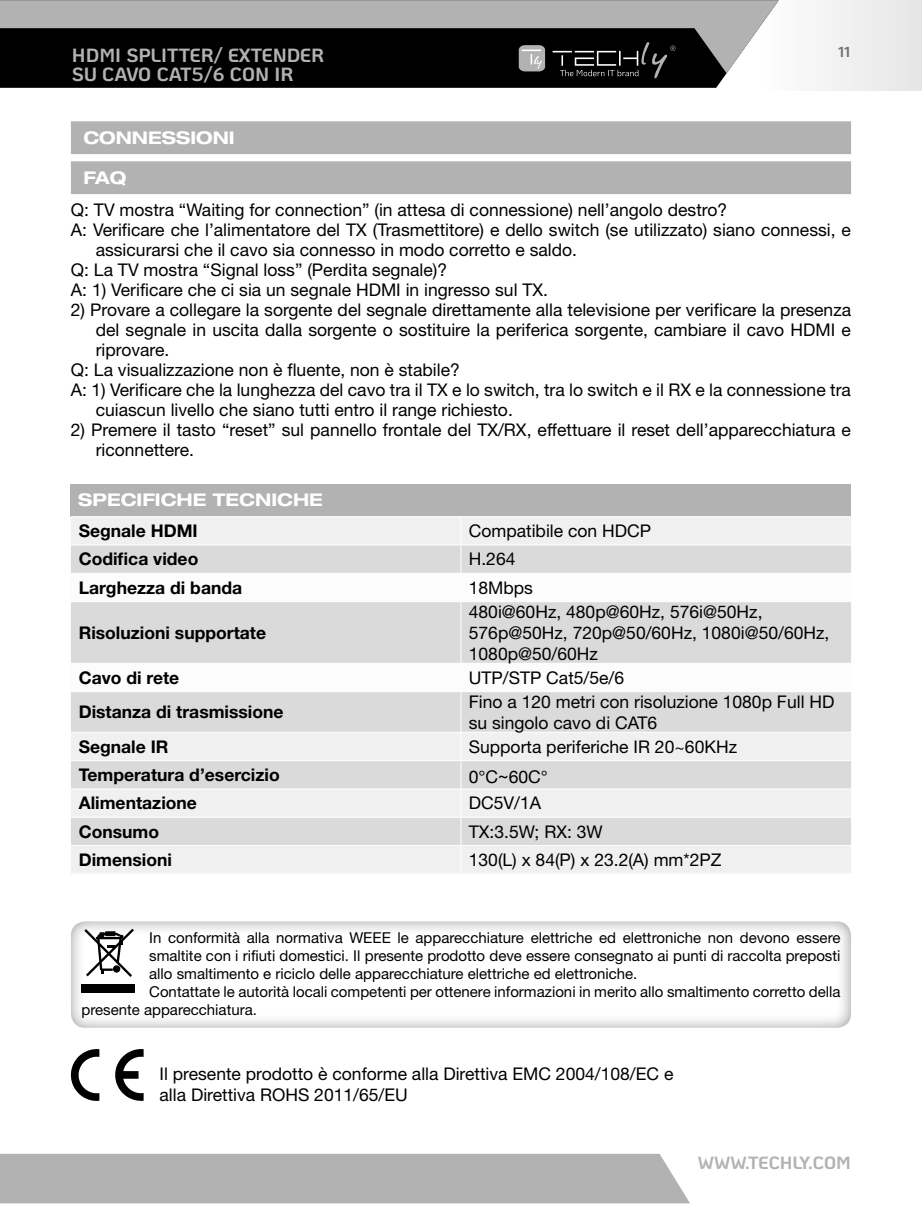
<style>
.page{position:relative;width:922px;height:1205px;background:#fff}
.page>*{position:absolute;margin:0;border:0;box-sizing:border-box;transform-origin:0 0}
.t1{font:700 19px/19px "Ko Ho";color:#b3b2b2}
.t2{font:700 17.75px "Ko Ho";color:#b3b2b2}
.t3{font:17.5px/21px "Helvetica Neue LT Std";color:#000}
.t4{font:700 17.5px "Helvetica Neue LT Std";color:#000}
.t5{font:700 expanded 17.5px "Helvetica Neue LT Std";color:#fff}
.t6{font:17.5px "Helvetica Neue";color:#000}
.t7{font:15px "Helvetica Neue LT Std";color:#000}
.t8{font:700 14.5px "Ko Ho";color:#706f6f}
</style>
<div class="page">
<div style="left:0;top:1154px;width:690px;height:49px;background:#b3b2b2"></div>
<div style="left:69px;top:918px;width:785px;height:112px;background:#000;opacity:.45"></div>
<div style="left:71px;top:484px;width:779px;height:33px;background:#b3b2b2"></div>
<div style="left:71px;top:517px;width:779px;height:356px;background:#f0f0f0"></div>
<svg style="left:71px;top:545px;width:779px;height:300px;fill:#dadada"></svg>
<svg style="left:71px;top:574px;width:779px;height:117px;fill:#dadada"></svg>
<hr style="left:71px;top:516px;width:390px;height:1px;background:#fff">
<hr style="left:461px;top:516px;width:389px;height:1px;background:#fff">
<hr style="left:71px;top:544px;width:390px;height:1px;background:#fff">
<hr style="left:461px;top:544px;width:389px;height:1px;background:#fff">
<svg style="left:460px;top:517px;width:1px;height:84px"></svg>
<hr style="left:460px;top:602px;width:1px;height:61px;background:#fff">
<svg style="left:460px;top:664px;width:1px;height:27px"></svg>
<hr style="left:460px;top:692px;width:1px;height:40px;background:#fff">
<svg style="left:460px;top:733px;width:1px;height:140px"></svg>
<hr style="left:71px;top:573px;width:390px;height:1px;background:#fff">
<hr style="left:461px;top:573px;width:389px;height:1px;background:#fff">
<hr style="left:71px;top:601px;width:390px;height:1px;background:#fff">
<hr style="left:461px;top:601px;width:389px;height:1px;background:#fff">
<hr style="left:71px;top:663px;width:390px;height:1px;background:#fff">
<hr style="left:461px;top:663px;width:389px;height:1px;background:#fff">
<hr style="left:71px;top:691px;width:390px;height:1px;background:#fff">
<hr style="left:461px;top:691px;width:389px;height:1px;background:#fff">
<hr style="left:71px;top:732px;width:390px;height:1px;background:#fff">
<hr style="left:461px;top:732px;width:389px;height:1px;background:#fff">
<hr style="left:71px;top:760px;width:390px;height:1px;background:#fff">
<hr style="left:461px;top:760px;width:389px;height:1px;background:#fff">
<hr style="left:71px;top:788px;width:390px;height:1px;background:#fff">
<hr style="left:461px;top:788px;width:389px;height:1px;background:#fff">
<hr style="left:71px;top:817px;width:390px;height:1px;background:#fff">
<hr style="left:461px;top:817px;width:389px;height:1px;background:#fff">
<hr style="left:71px;top:845px;width:390px;height:1px;background:#fff">
<hr style="left:461px;top:845px;width:389px;height:1px;background:#fff">
<svg style="left:115px;top:1049px;width:29px;height:52px"></svg>
<svg style="left:71px;top:1049px;width:28px;height:52px"></svg>
<div style="left:71px;top:121px;width:779px;height:33px;background:#b3b2b2"></div>
<div style="left:71px;top:161px;width:779px;height:33px;background:#b3b2b2"></div>
<svg style="left:82px;top:926px;width:54px;height:53px"></svg>
<div style="left:82px;top:984px;width:53px;height:8px;background:#000"></div>
<svg style="left:0;top:73px;width:727px;height:15px;background:#040404"></svg>
<svg style="left:0;top:0;width:778px;height:73px;background:#575757"></svg>
<svg style="left:518px;top:45px;width:27px;height:26px"></svg>
<svg style="left:552px;top:42px;width:123px;height:36px;background:#1e1e1e"></svg>
<p class="t1" style="left:72px;top:46px;width:254px">HDMI SPLITTER/ EXTENDER<br>SU CAVO CAT5/6 CON IR</p>
<p class="t8" style="left:838px;top:39px;width:14px">11</p>
<p class="t5" style="left:83px;top:126px;width:153px">CONNESSIONI</p>
<p class="t5" style="left:83px;top:166px;width:45px">FAQ</p>
<p class="t3" style="left:71px;top:199px;width:657px">Q: TV mostra “Waiting for connection” (in attesa di connessione) nell’angolo destro?</p>
<p class="t3" style="left:71px;top:219px;width:781px">A: Verificare che l’alimentatore del TX (Trasmettitore) e dello switch (se utilizzato) siano connessi, e</p>
<p class="t3" style="left:96px;top:239px;width:482px">assicurarsi che il cavo sia connesso in modo corretto e saldo.</p>
<p class="t3" style="left:71px;top:259px;width:377px">Q: La TV mostra “Signal loss” (Perdita segnale)?</p>
<p class="t3" style="left:71px;top:279px;width:478px">A: 1) Verificare che ci sia un segnale HDMI in ingresso sul TX.</p>
<p class="t3" style="left:71px;top:299px;width:781px">2) Provare a collegare la sorgente del segnale direttamente alla televisione per verificare la presenza</p>
<p class="t3" style="left:96px;top:319px;width:756px">del segnale in uscita dalla sorgente o sostituire la periferica sorgente, cambiare il cavo HDMI e</p>
<p class="t3" style="left:96px;top:339px;width:75px">riprovare.</p>
<p class="t3" style="left:71px;top:359px;width:390px">Q: La visualizzazione non è fluente, non è stabile?</p>
<p class="t3" style="left:71px;top:379px;width:781px">A: 1) Verificare che la lunghezza del cavo tra il TX e lo switch, tra lo switch e il RX e la connessione tra</p>
<p class="t3" style="left:96px;top:399px;width:418px">cuiascun livello che siano tutti entro il range richiesto.</p>
<p class="t3" style="left:96px;top:420px;width:756px;line-height:20px;text-indent:-25px">2) Premere il tasto “reset” sul pannello frontale del TX/RX, effettuare il reset dell’apparecchiatura e riconnettere.</p>
<p class="t5" style="left:78px;top:489px;width:246px">SPECIFICHE TECNICHE</p>
<p class="t4" style="left:79px;top:520px;width:120px">Segnale HDMI</p>
<p class="t3" style="left:468px;top:520px;width:184px">Compatibile con HDCP</p>
<p class="t4" style="left:79px;top:548px;width:121px">Codifica video</p>
<p class="t3" style="left:468px;top:548px;width:48px">H.264</p>
<p class="t4" style="left:79px;top:577px;width:165px">Larghezza di banda</p>
<p class="t3" style="left:468px;top:577px;width:66px">18Mbps</p>
<p class="t4" style="left:79px;top:622px;width:189px">Risoluzioni supportate</p>
<p class="t3" style="left:468px;top:601px;width:362px">480i@60Hz, 480p@60Hz, 576i@50Hz,<br>576p@50Hz, 720p@50/60Hz, 1080i@50/60Hz,<br>1080p@50/60Hz</p>
<p class="t4" style="left:79px;top:667px;width:102px">Cavo di rete</p>
<p class="t3" style="left:468px;top:667px;width:157px">UTP/STP Cat5/5e/6</p>
<p class="t4" style="left:79px;top:701px;width:206px">Distanza di trasmissione</p>
<p class="t3" style="left:468px;top:691px;width:367px">Fino a 120 metri con risoluzione 1080p Full HD su singolo cavo di CAT6</p>
<p class="t4" style="left:79px;top:735px;width:91px">Segnale IR</p>
<p class="t3" style="left:468px;top:736px;width:270px">Supporta periferiche IR 20~60KHz</p>
<p class="t4" style="left:79px;top:764px;width:202px">Temperatura d’esercizio</p>
<p class="t6" style="left:468px;top:764px;width:80px">0°C~60C°</p>
<p class="t4" style="left:79px;top:792px;width:120px">Alimentazione</p>
<p class="t3" style="left:468px;top:792px;width:74px">DC5V/1A</p>
<p class="t4" style="left:79px;top:820px;width:82px">Consumo</p>
<p class="t3" style="left:468px;top:821px;width:135px">TX:3.5W; RX: 3W</p>
<p class="t4" style="left:79px;top:849px;width:95px">Dimensioni</p>
<p class="t3" style="left:468px;top:849px;width:254px">130(L) x 84(P) x 23.2(A) mm*2PZ</p>
<p class="t7" style="left:149px;top:928px;width:692px">In conformità alla normativa WEEE le apparecchiature elettriche ed elettroniche non devono essere</p>
<p class="t7" style="left:149px;top:946px;width:692px">smaltite con i rifiuti domestici. Il presente prodotto deve essere consegnato ai punti di raccolta preposti</p>
<p class="t7" style="left:149px;top:964px;width:489px">allo smaltimento e riciclo delle apparecchiature elettriche ed elettroniche.</p>
<p class="t7" style="left:149px;top:982px;width:692px">Contattate le autorità locali competenti per ottenere informazioni in merito allo smaltimento corretto della</p>
<p class="t7" style="left:81px;top:1000px;width:177px">presente apparecchiatura.</p>
<p class="t3" style="left:159px;top:1063px;width:515px">Il presente prodotto è conforme alla Direttiva EMC 2004/108/EC e alla Direttiva ROHS 2011/65/EU</p>
<p class="t2" style="left:697px;top:1147px;width:155px">WWW.TECHLY.COM</p>
</div>
